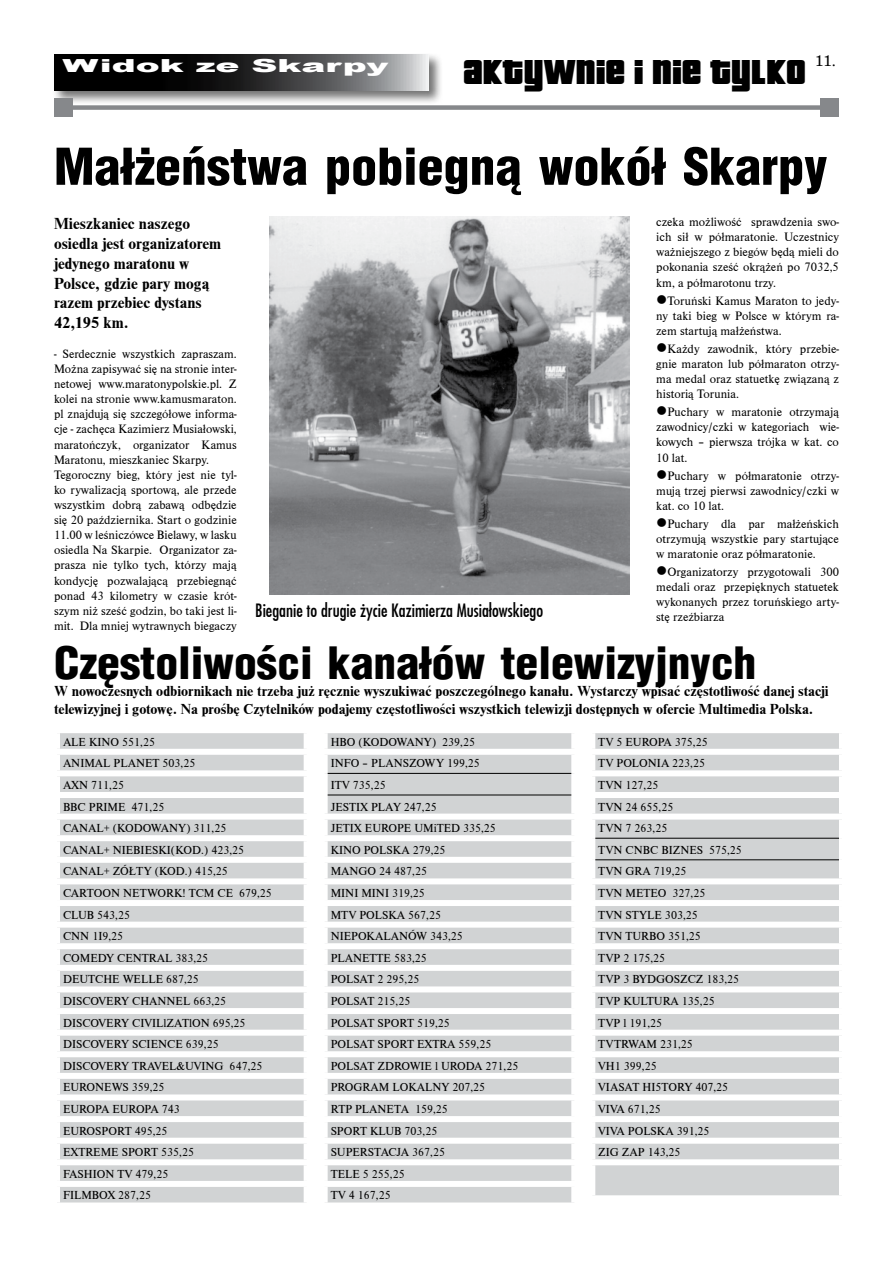
<style>
.page{position:relative;width:893px;height:1263px;background:#fff}
.page>*{position:absolute;margin:0;border:0;box-sizing:border-box;transform-origin:0 0}
.t1{font:900 49.5px "Switzerland Cond";color:#000;scale:1.05 1}
.t2{font:48px "Pricedown";color:#000}
.t3{font:900 43.5px "Switzerland Cond";color:#000;scale:1.05 1}
.t4{font:18px "Fujiyama";color:#000}
.t5{font:900 18px "Arial";color:#fff;scale:2 1}
.t6{font:700 16.5px/19.8px "Nimbus Rom DCE";color:#000}
.t7{font:700 15px/18px "Nimbus Rom DCE";color:#000}
.t8{font:15px "New Brunswick";color:#000}
.t9{font:12.6px/15.1px "Nimbus Rom DCE";color:#000;text-align:justify}
.t10{font:12px/21.6px "Nimbus Rom DCE";color:#000}
</style>
<div class="page">
<div style="left:52px;top:53px;width:417px;height:60px;background:#000;opacity:.55"></div>
<svg style="left:54px;top:55px;width:375px;height:36px;background:#373839"></svg>
<div style="left:63px;top:105px;width:767px;height:5px;background:#86888b"></div>
<div style="left:54px;top:99px;width:18px;height:18px;background:#86888b"></div>
<div style="left:821px;top:99px;width:18px;height:18px;background:#86888b"></div>
<div style="left:463px;top:54px;width:347px;height:37px;background:#fff"></div>
<div style="left:60px;top:733px;width:244px;height:469px;background:#d1d3d4"></div>
<div style="left:54px;top:749px;width:256px;height:6px;background:#fff"></div>
<div style="left:54px;top:770px;width:256px;height:6px;background:#fff"></div>
<div style="left:54px;top:792px;width:256px;height:6px;background:#fff"></div>
<div style="left:54px;top:814px;width:256px;height:6px;background:#fff"></div>
<div style="left:54px;top:835px;width:256px;height:6px;background:#fff"></div>
<div style="left:54px;top:857px;width:256px;height:6px;background:#fff"></div>
<div style="left:54px;top:878px;width:256px;height:6px;background:#fff"></div>
<div style="left:54px;top:900px;width:256px;height:6px;background:#fff"></div>
<div style="left:54px;top:922px;width:256px;height:6px;background:#fff"></div>
<div style="left:54px;top:943px;width:256px;height:6px;background:#fff"></div>
<div style="left:54px;top:965px;width:256px;height:6px;background:#fff"></div>
<div style="left:54px;top:986px;width:256px;height:6px;background:#fff"></div>
<div style="left:54px;top:1008px;width:256px;height:6px;background:#fff"></div>
<div style="left:54px;top:1030px;width:256px;height:6px;background:#fff"></div>
<div style="left:54px;top:1051px;width:256px;height:6px;background:#fff"></div>
<div style="left:54px;top:1073px;width:256px;height:6px;background:#fff"></div>
<div style="left:54px;top:1094px;width:256px;height:6px;background:#fff"></div>
<div style="left:54px;top:1116px;width:256px;height:6px;background:#fff"></div>
<div style="left:54px;top:1138px;width:256px;height:6px;background:#fff"></div>
<div style="left:54px;top:1159px;width:256px;height:6px;background:#fff"></div>
<div style="left:54px;top:1181px;width:256px;height:6px;background:#fff"></div>
<div style="left:328px;top:733px;width:243px;height:469px;background:#d1d3d4"></div>
<div style="left:322px;top:749px;width:255px;height:6px;background:#fff"></div>
<div style="left:322px;top:814px;width:255px;height:6px;background:#fff"></div>
<div style="left:322px;top:835px;width:255px;height:6px;background:#fff"></div>
<div style="left:322px;top:857px;width:255px;height:6px;background:#fff"></div>
<div style="left:322px;top:878px;width:255px;height:6px;background:#fff"></div>
<div style="left:322px;top:900px;width:255px;height:6px;background:#fff"></div>
<div style="left:322px;top:922px;width:255px;height:6px;background:#fff"></div>
<div style="left:322px;top:943px;width:255px;height:6px;background:#fff"></div>
<div style="left:322px;top:965px;width:255px;height:6px;background:#fff"></div>
<div style="left:322px;top:986px;width:255px;height:6px;background:#fff"></div>
<div style="left:322px;top:1008px;width:255px;height:6px;background:#fff"></div>
<div style="left:322px;top:1030px;width:255px;height:6px;background:#fff"></div>
<div style="left:322px;top:1051px;width:255px;height:6px;background:#fff"></div>
<div style="left:322px;top:1073px;width:255px;height:6px;background:#fff"></div>
<div style="left:322px;top:1094px;width:255px;height:6px;background:#fff"></div>
<div style="left:322px;top:1116px;width:255px;height:6px;background:#fff"></div>
<div style="left:322px;top:1138px;width:255px;height:6px;background:#fff"></div>
<div style="left:322px;top:1159px;width:255px;height:6px;background:#fff"></div>
<div style="left:322px;top:1181px;width:255px;height:6px;background:#fff"></div>
<hr style="left:328px;top:773px;width:243px;height:1px;background:#000">
<hr style="left:328px;top:795px;width:243px;height:1px;background:#000">
<div style="left:595px;top:733px;width:244px;height:462px;background:#d1d3d4"></div>
<div style="left:589px;top:749px;width:256px;height:6px;background:#fff"></div>
<div style="left:589px;top:770px;width:256px;height:6px;background:#fff"></div>
<div style="left:589px;top:792px;width:256px;height:6px;background:#fff"></div>
<div style="left:589px;top:814px;width:256px;height:6px;background:#fff"></div>
<div style="left:589px;top:878px;width:256px;height:6px;background:#fff"></div>
<div style="left:589px;top:900px;width:256px;height:6px;background:#fff"></div>
<div style="left:589px;top:922px;width:256px;height:6px;background:#fff"></div>
<div style="left:589px;top:943px;width:256px;height:6px;background:#fff"></div>
<div style="left:589px;top:965px;width:256px;height:6px;background:#fff"></div>
<div style="left:589px;top:986px;width:256px;height:6px;background:#fff"></div>
<div style="left:589px;top:1008px;width:256px;height:6px;background:#fff"></div>
<div style="left:589px;top:1030px;width:256px;height:6px;background:#fff"></div>
<div style="left:589px;top:1051px;width:256px;height:6px;background:#fff"></div>
<div style="left:589px;top:1073px;width:256px;height:6px;background:#fff"></div>
<div style="left:589px;top:1094px;width:256px;height:6px;background:#fff"></div>
<div style="left:589px;top:1116px;width:256px;height:6px;background:#fff"></div>
<div style="left:589px;top:1138px;width:256px;height:6px;background:#fff"></div>
<div style="left:589px;top:1159px;width:256px;height:6px;background:#fff"></div>
<hr style="left:595px;top:838px;width:244px;height:1px;background:#000">
<hr style="left:595px;top:859px;width:244px;height:1px;background:#000">
<img style="left:270px;top:216px;width:359px;height:378px">
<h3 class="t5" style="left:63px;top:53px;width:164px">Widok ze Skarpy</h3>
<p class="t8" style="left:815px;top:51px;width:22px">11.</p>
<h2 class="t2" style="left:463px;top:50px;width:344px">aktywnie i nie tylko</h2>
<h1 class="t1" style="left:54px;top:135px;width:738px">Małżeństwa pobiegną wokół Skarpy</h1>
<h3 class="t6" style="left:54px;top:214px;width:169px">Mieszkaniec naszego osiedla jest organizatorem jedynego maratonu w<br>Polsce, gdzie pary mogą razem przebiec dystans<br>42,195 km.</h3>
<p class="t9" style="left:54px;top:346px;width:184px;text-align:left">- Serdecznie wszystkich zapraszam.<br>Można zapisywać się na stronie inter&shy;netowej www.maratonypolskie.pl. Z kolei na stronie www.kamusmaraton. pl znajdują się szczegółowe informa&shy;cje - zachęca Kazimierz Musiałowski, maratończyk, organizator Kamus Maratonu, mieszkaniec Skarpy.<br>Tegoroczny bieg, który jest nie tyl&shy;ko rywalizacją sportową, ale przede wszystkim dobrą zabawą odbędzie się 20 października. Start o godzinie 11.00 w leśniczówce Bielawy, w lasku osiedla Na Skarpie. Organizator za&shy;prasza nie tylko tych, którzy mają kondycję pozwalającą przebiegnąć ponad 43 kilometry w czasie krót&shy;szym niż sześć godzin, bo taki jest li&shy;mit. Dla mniej wytrawnych biegaczy</p>
<p class="t9" style="left:656px;top:214px;width:184px">czeka możliwość sprawdzenia swo&shy;ich sił w półmaratonie. Uczestnicy ważniejszego z biegów będą mieli do pokonania sześć okrążeń po 7032,5 km, a półmarotonu trzy.</p>
<p class="t9" style="left:656px;top:293px;width:184px">●Toruński Kamus Maraton to jedy&shy;ny taki bieg w Polsce w którym ra&shy;zem startują małżeństwa.</p>
<p class="t9" style="left:656px;top:341px;width:184px">●Każdy zawodnik, który przebie&shy;gnie maraton lub półmaraton otrzy&shy;ma medal oraz statuetkę związaną z historią Torunia.</p>
<p class="t9" style="left:656px;top:405px;width:184px">●Puchary w maratonie otrzymają zawodnicy/czki w kategoriach wie&shy;kowych – pierwsza trójka w kat. co 10 lat.</p>
<p class="t9" style="left:656px;top:468px;width:184px">●Puchary w półmaratonie otrzy&shy;mują trzej pierwsi zawodnicy/czki w kat. co 10 lat.</p>
<p class="t9" style="left:656px;top:516px;width:184px">●Puchary dla par małżeńskich otrzymują wszystkie pary startujące w maratonie oraz półmaratonie.</p>
<p class="t9" style="left:656px;top:564px;width:184px">●Organizatorzy przygotowali 300 medali oraz przepięknych statuetek wykonanych przez toruńskiego arty&shy;stę rzeźbiarza</p>
<h3 class="t4" style="left:255px;top:599px;width:289px">Bieganie to drugie życie Kazimierza Musiałowskiego</h3>
<h3 class="t3" style="left:54px;top:635px;width:670px">Częstoliwości kanałów telewizyjnych</h3>
<p class="t7" style="left:54px;top:682px;width:776px">W nowoczesnych odbiornikach nie trzeba już ręcznie wyszukiwać poszczególnego kanału. Wystarczy wpisać częstotliwość danej stacji telewizyjnej i gotowę. Na prośbę Czytelników podajemy częstotliwości wszystkich telewizji dostępnych w ofercie Multimedia Polska.</p>
<p class="t10" style="left:63px;top:731px;width:210px">ALE KINO 551,25<br>ANIMAL PLANET 503,25<br>AXN 711,25<br>BBC PRIME 471,25<br>CANAL+ (KODOWANY) 311,25<br>CANAL+ NIEBIESKI(KOD.) 423,25<br>CANAL+ ZÓŁTY (KOD.) 415,25<br>CARTOON NETWORK! TCM CE 679,25<br>CLUB 543,25<br>CNN 1I9,25<br>COMEDY CENTRAL 383,25<br>DEUTCHE WELLE 687,25<br>DISCOVERY CHANNEL 663,25<br>DISCOVERY CIVILlZATlON 695,25<br>DISCOVERY SCIENCE 639,25<br>DISCOVERY TRAVEL&amp;UVING 647,25<br>EURONEWS 359,25<br>EUROPA EUROPA 743<br>EUROSPORT 495,25<br>EXTREME SPORT 535,25<br>FASHION TV 479,25<br>FILMBOX 287,25</p>
<p class="t10" style="left:331px;top:731px;width:189px">HBO (KODOWANY) 239,25<br>INFO – PLANSZOWY 199,25<br>ITV 735,25<br>JESTIX PLAY 247,25<br>JETIX EUROPE UMiTED 335,25<br>KINO POLSKA 279,25<br>MANGO 24 487,25<br>MINI MINI 319,25<br>MTV POLSKA 567,25<br>NIEPOKALANÓW 343,25<br>PLANETTE 583,25<br>POLSAT 2 295,25<br>POLSAT 215,25<br>POLSAT SPORT 519,25<br>POLSAT SPORT EXTRA 559,25<br>POLSAT ZDROWIE l URODA 271,25<br>PROGRAM LOKALNY 207,25<br>RTP PLANETA 159,25<br>SPORT KLUB 703,25<br>SUPERSTACJA 367,25<br>TELE 5 255,25<br>TV 4 167,25</p>
<p class="t10" style="left:598px;top:731px;width:145px">TV 5 EUROPA 375,25<br>TV POLONIA 223,25<br>TVN 127,25<br>TVN 24 655,25<br>TVN 7 263,25<br>TVN CNBC BIZNES 575,25<br>TVN GRA 719,25<br>TVN METEO 327,25<br>TVN STYLE 303,25<br>TVN TURBO 351,25<br>TVP 2 175,25<br>TVP 3 BYDGOSZCZ 183,25<br>TVP KULTURA 135,25<br>TVP l 191,25<br>TVTRWAM 231,25<br>VH1 399,25<br>VIASAT HI5TORY 407,25<br>VIVA 671,25<br>VIVA POLSKA 391,25<br>ZIG ZAP 143,25</p>
</div>
